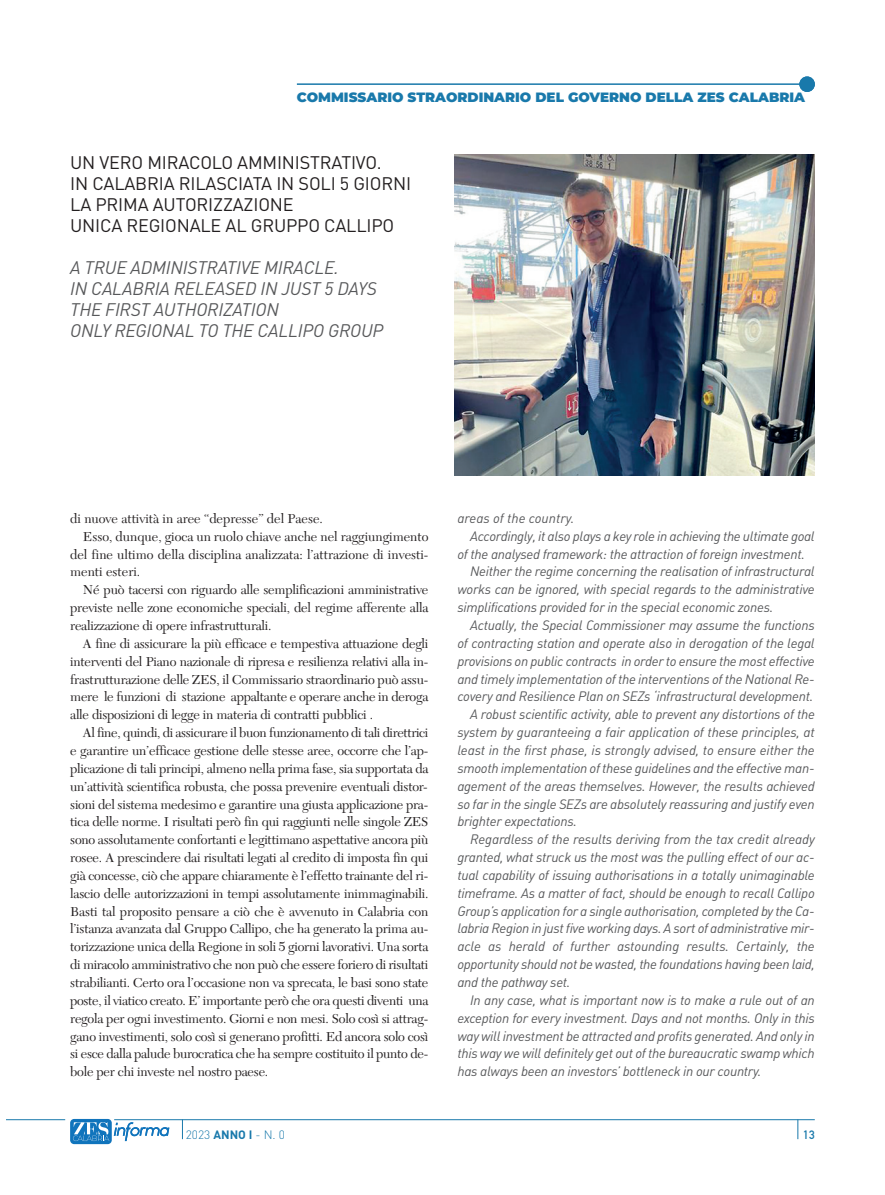
<style>
.page{position:relative;width:885px;height:1195px;background:#fff}
.page>*{position:absolute;margin:0;border:0;box-sizing:border-box;transform-origin:0 0}
.t1{font:18px/21px "DIN";letter-spacing:-.01em;color:#231f20}
.t2{font:italic 18px/21px "DIN";letter-spacing:-.01em;color:#57585a}
.t3{font:13.5px "New Caledonia";letter-spacing:-.015em;color:#231f20}
.t4{font:13.5px "DIN Regular Italic Alt";letter-spacing:-.02em;color:#57585a}
.t5{font:900 13.5px "Montserrat";color:#1979ab}
.t6{font:13.5px "DIN Regular Italic Alt";color:#57585a}
.t7{font:300 12px "DIN";color:#1979ab}
.t8{font:700 12px "DIN Alternate";color:#1979ab}
.s1{font-weight:700}
</style>
<div class="page">
<hr style="left:114px;top:1119px;width:700px;height:1px;background:#1979ab">
<svg style="left:797px;top:1119px;width:1px;height:20px"></svg>
<svg style="left:182px;top:1119px;width:1px;height:20px"></svg>
<hr style="left:6px;top:1119px;width:59px;height:1px;background:#1979ab">
<img style="left:454px;top:155px;width:360px;height:321px">
<div style="left:799px;top:76px;width:15px;height:16px;background:#1979ab;border-radius:50%"></div>
<hr style="left:297px;top:83px;width:509px;height:2px;background:#1979ab">
<div style="left:70px;top:1119px;width:42px;height:25px;background:#1074bc;border-radius:4px"></div>
<svg style="left:73px;top:1122px;width:96px;height:19px"></svg>
<p class="t5" style="left:297px;top:89px;width:509px">COMMISSARIO STRAORDINARIO DEL GOVERNO DELLA ZES CALABRIA</p>
<h1 class="t1" style="left:70px;top:154px;width:342px">UN VERO MIRACOLO AMMINISTRATIVO.<br>IN CALABRIA RILASCIATA IN SOLI 5 GIORNI LA PRIMA AUTORIZZAZIONE<br>UNICA REGIONALE AL GRUPPO CALLIPO</h1>
<h1 class="t2" style="left:70px;top:259px;width:314px">A TRUE ADMINISTRATIVE MIRACLE.<br>IN CALABRIA RELEASED IN JUST 5 DAYS<br>THE FIRST AUTHORIZATION<br>ONLY REGIONAL TO THE CALLIPO GROUP</h1>
<p class="t3" style="left:70px;top:513px;width:254px">di nuove attività in aree “depresse” del Paese.</p>
<p class="t3" style="left:83px;top:531px;width:347px">Esso, dunque, gioca un ruolo chiave anche nel raggiungimento</p>
<p class="t3" style="left:70px;top:548px;width:360px">del fine ultimo della disciplina analizzata: l’attrazione di investi-</p>
<p class="t3" style="left:70px;top:566px;width:71px">menti esteri.</p>
<p class="t3" style="left:83px;top:584px;width:347px">Né può tacersi con riguardo alle semplificazioni amministrative</p>
<p class="t3" style="left:70px;top:602px;width:359px">previste nelle zone economiche speciali, del regime afferente alla</p>
<p class="t3" style="left:70px;top:620px;width:203px">realizzazione di opere infrastrutturali.</p>
<p class="t3" style="left:83px;top:638px;width:347px">A fine di assicurare la più efficace e tempestiva attuazione degli</p>
<p class="t3" style="left:70px;top:656px;width:359px">interventi del Piano nazionale di ripresa e resilienza relativi alla in-</p>
<p class="t3" style="left:70px;top:673px;width:359px">frastrutturazione delle ZES, il Commissario straordinario può assu-</p>
<p class="t3" style="left:70px;top:691px;width:360px">mere le funzioni di stazione appaltante e operare anche in deroga</p>
<p class="t3" style="left:70px;top:709px;width:304px">alle disposizioni di legge in materia di contratti pubblici .</p>
<p class="t3" style="left:83px;top:727px;width:347px">Al fine, quindi, di assicurare il buon funzionamento di tali direttrici</p>
<p class="t3" style="left:70px;top:745px;width:359px">e garantire un’efficace gestione delle stesse aree, occorre che l’ap-</p>
<p class="t3" style="left:70px;top:763px;width:359px">plicazione di tali principi, almeno nella prima fase, sia supportata da</p>
<p class="t3" style="left:70px;top:781px;width:359px">un’attività scientifica robusta, che possa prevenire eventuali distor-</p>
<p class="t3" style="left:70px;top:798px;width:359px">sioni del sistema medesimo e garantire una giusta applicazione pra-</p>
<p class="t3" style="left:70px;top:816px;width:359px">tica delle norme. I risultati però fin qui raggiunti nelle singole ZES</p>
<p class="t3" style="left:70px;top:834px;width:359px">sono assolutamente confortanti e legittimano aspettative ancora più</p>
<p class="t3" style="left:70px;top:852px;width:359px">rosee. A prescindere dai risultati legati al credito di imposta fin qui</p>
<p class="t3" style="left:70px;top:870px;width:359px">già concesse, ciò che appare chiaramente è l’effetto trainante del ri-</p>
<p class="t3" style="left:70px;top:888px;width:359px">lascio delle autorizzazioni in tempi assolutamente inimmaginabili.</p>
<p class="t3" style="left:70px;top:905px;width:359px">Basti tal proposito pensare a ciò che è avvenuto in Calabria con</p>
<p class="t3" style="left:70px;top:923px;width:359px">l’istanza avanzata dal Gruppo Callipo, che ha generato la prima au-</p>
<p class="t3" style="left:70px;top:941px;width:360px">torizzazione unica della Regione in soli 5 giorni lavorativi. Una sorta</p>
<p class="t3" style="left:70px;top:959px;width:360px">di miracolo amministrativo che non può che essere foriero di risultati</p>
<p class="t3" style="left:70px;top:977px;width:359px">strabilianti. Certo ora l’occasione non va sprecata, le basi sono state</p>
<p class="t3" style="left:70px;top:995px;width:359px">poste, il viatico creato. E’ importante però che ora questi diventi una</p>
<p class="t3" style="left:70px;top:1013px;width:359px">regola per ogni investimento. Giorni e non mesi. Solo così si attrag-</p>
<p class="t3" style="left:70px;top:1030px;width:359px">gano investimenti, solo così si generano profitti. Ed ancora solo così</p>
<p class="t3" style="left:70px;top:1048px;width:359px">si esce dalla palude burocratica che ha sempre costituito il punto de-</p>
<p class="t3" style="left:70px;top:1066px;width:200px">bole per chi investe nel nostro paese.</p>
<p class="t6" style="left:457px;top:513px;width:118px">areas of the country.</p>
<p class="t4" style="left:470px;top:531px;width:346px">Accordingly, it also plays a key role in achieving the ultimate goal</p>
<p class="t4" style="left:457px;top:549px;width:349px">of the analysed framework: the attraction of foreign investment.</p>
<p class="t4" style="left:470px;top:567px;width:346px">Neither the regime concerning the realisation of infrastructural</p>
<p class="t4" style="left:457px;top:585px;width:359px">works can be ignored, with special regards to the administrative</p>
<p class="t4" style="left:457px;top:602px;width:317px">simplifications provided for in the special economic zones.</p>
<p class="t4" style="left:470px;top:620px;width:346px">Actually, the Special Commissioner may assume the functions</p>
<p class="t4" style="left:457px;top:638px;width:359px">of contracting station and operate also in derogation of the legal</p>
<p class="t4" style="left:457px;top:656px;width:359px">provisions on public contracts in order to ensure the most effective</p>
<p class="t4" style="left:457px;top:674px;width:358px">and timely implementation of the interventions of the National Re-</p>
<p class="t4" style="left:457px;top:692px;width:357px">covery and Resilience Plan on SEZs ‘infrastructural development.</p>
<p class="t4" style="left:470px;top:710px;width:346px">A robust scientific activity, able to prevent any distortions of the</p>
<p class="t4" style="left:457px;top:727px;width:359px">system by guaranteeing a fair application of these principles, at</p>
<p class="t4" style="left:457px;top:745px;width:359px">least in the first phase, is strongly advised, to ensure either the</p>
<p class="t4" style="left:457px;top:763px;width:358px">smooth implementation of these guidelines and the effective man-</p>
<p class="t4" style="left:457px;top:781px;width:359px">agement of the areas themselves. However, the results achieved</p>
<p class="t4" style="left:457px;top:799px;width:359px">so far in the single SEZs are absolutely reassuring and justify even</p>
<p class="t4" style="left:457px;top:817px;width:121px">brighter expectations.</p>
<p class="t4" style="left:470px;top:834px;width:346px">Regardless of the results deriving from the tax credit already</p>
<p class="t4" style="left:457px;top:852px;width:358px">granted, what struck us the most was the pulling effect of our ac-</p>
<p class="t4" style="left:457px;top:870px;width:359px">tual capability of issuing authorisations in a totally unimaginable</p>
<p class="t4" style="left:457px;top:888px;width:359px">timeframe. As a matter of fact, should be enough to recall Callipo</p>
<p class="t4" style="left:457px;top:906px;width:358px">Group’s application for a single authorisation, completed by the Ca-</p>
<p class="t4" style="left:457px;top:924px;width:359px">labria Region in just five working days. A sort of administrative mir-</p>
<p class="t4" style="left:457px;top:942px;width:359px">acle as herald of further astounding results. Certainly, the</p>
<p class="t4" style="left:457px;top:959px;width:359px">opportunity should not be wasted, the foundations having been laid,</p>
<p class="t4" style="left:457px;top:977px;width:115px">and the pathway set.</p>
<p class="t4" style="left:470px;top:995px;width:346px">In any case, what is important now is to make a rule out of an</p>
<p class="t4" style="left:457px;top:1013px;width:359px">exception for every investment. Days and not months. Only in this</p>
<p class="t4" style="left:457px;top:1031px;width:359px">way will investment be attracted and profits generated. And only in</p>
<p class="t4" style="left:457px;top:1049px;width:359px">this way we will definitely get out of the bureaucratic swamp which</p>
<p class="t4" style="left:457px;top:1067px;width:305px">has always been an investors’ bottleneck in our country.</p>
<p class="t7" style="left:186px;top:1130px;width:101px">2023 <span class="s1">ANNO I</span> - N. 0</p>
<p class="t8" style="left:803px;top:1127px;width:13px">13</p>
</div>
